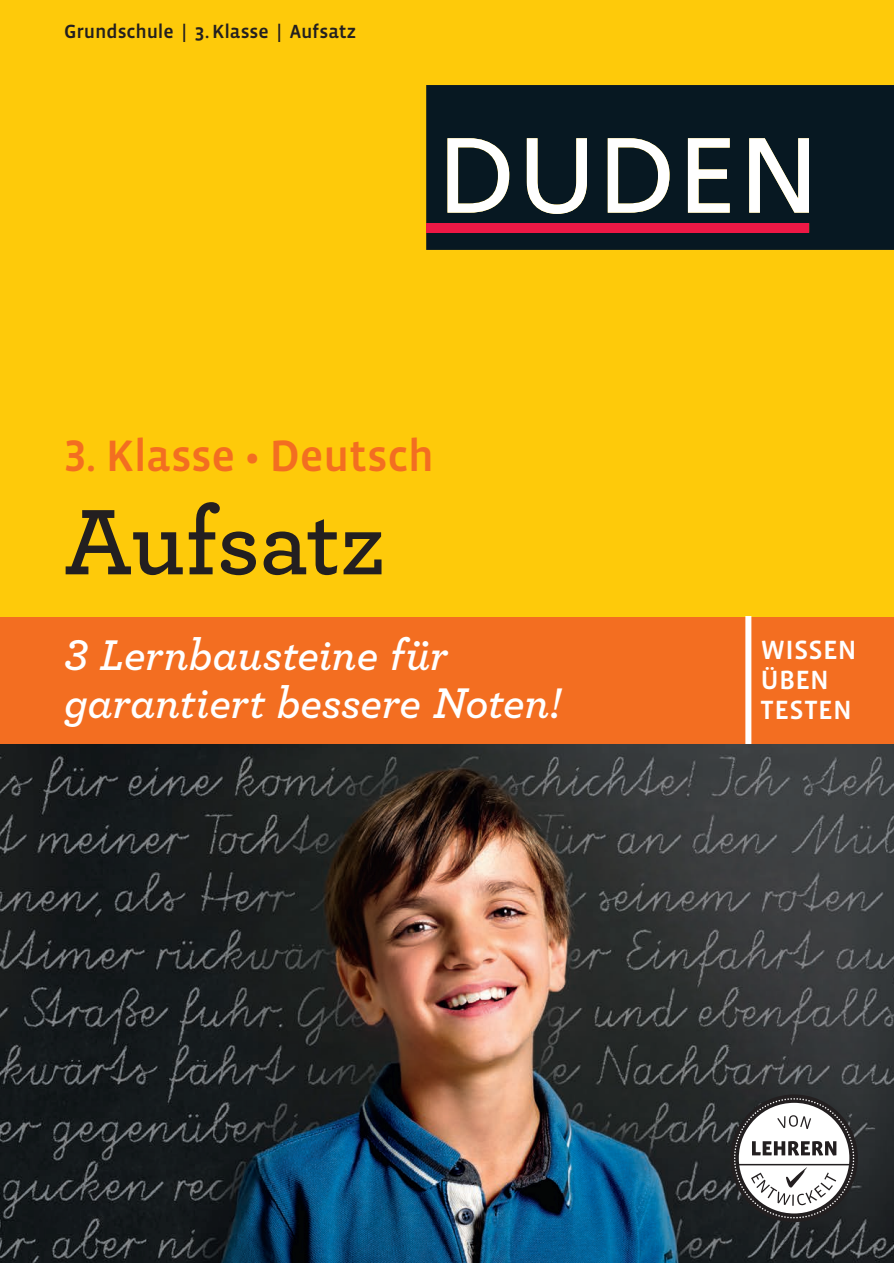
<style>
.page{position:relative;width:894px;height:1263px;background:#fff}
.page>*{position:absolute;margin:0;border:0;box-sizing:border-box;transform-origin:0 0}
.t1{font:600 97.5px "Archer";letter-spacing:-.005em;color:#231f20}
.t2{font:italic 600 45px/48px "Archer";letter-spacing:-.01em;color:#fff}
.t3{font:500 45px "Vista Sans OT";letter-spacing:-.01em;color:#f36e21}
.t4{font:500 27px/30px "Vista Sans OT";letter-spacing:.005em;color:#fff}
.t5{font:500 19.5px "Vista Sans OT";letter-spacing:-.005em;color:#231f20}
</style>
<div class="page">
<div style="left:0;top:0;width:894px;height:616px;background:#feca0a"></div>
<hr style="left:0;top:744px;width:1px;height:518px;background:#071822">
<div style="left:0;top:616px;width:894px;height:128px;background:#f36e21"></div>
<div style="left:745px;top:616px;width:6px;height:128px;background:#fff"></div>
<img style="left:1px;top:744px;width:893px;height:518px">
<div style="left:730px;top:1094px;width:128px;height:127px;background:#231f20;border-radius:50%"></div>
<svg style="left:734px;top:1097px;width:120px;height:121px"></svg>
<div style="left:426px;top:85px;width:468px;height:165px;background:#071822"></div>
<svg style="left:426px;top:232px;width:383px;height:1px"></svg>
<div style="left:426px;top:223px;width:383px;height:9px;background:#ed1845"></div>
<svg style="left:749px;top:138px;width:60px;height:75px"></svg>
<svg style="left:688px;top:138px;width:42px;height:75px"></svg>
<svg style="left:608px;top:138px;width:61px;height:75px"></svg>
<svg style="left:527px;top:138px;width:60px;height:76px"></svg>
<svg style="left:447px;top:138px;width:62px;height:75px"></svg>
<p class="t5" style="left:64px;top:21px;width:294px">Grundschule | 3.Klasse | Aufsatz</p>
<p class="t3" style="left:64px;top:432px;width:372px">3. Klasse • Deutsch</p>
<h1 class="t1" style="left:64px;top:469px;width:322px">Aufsatz</h1>
<p class="t2" style="left:64px;top:628px;width:498px">3 Lernbausteine für garantiert bessere Noten!</p>
<p class="t4" style="left:760px;top:635px;width:98px">WISSEN<br>ÜBEN<br>TESTEN</p>
</div>
